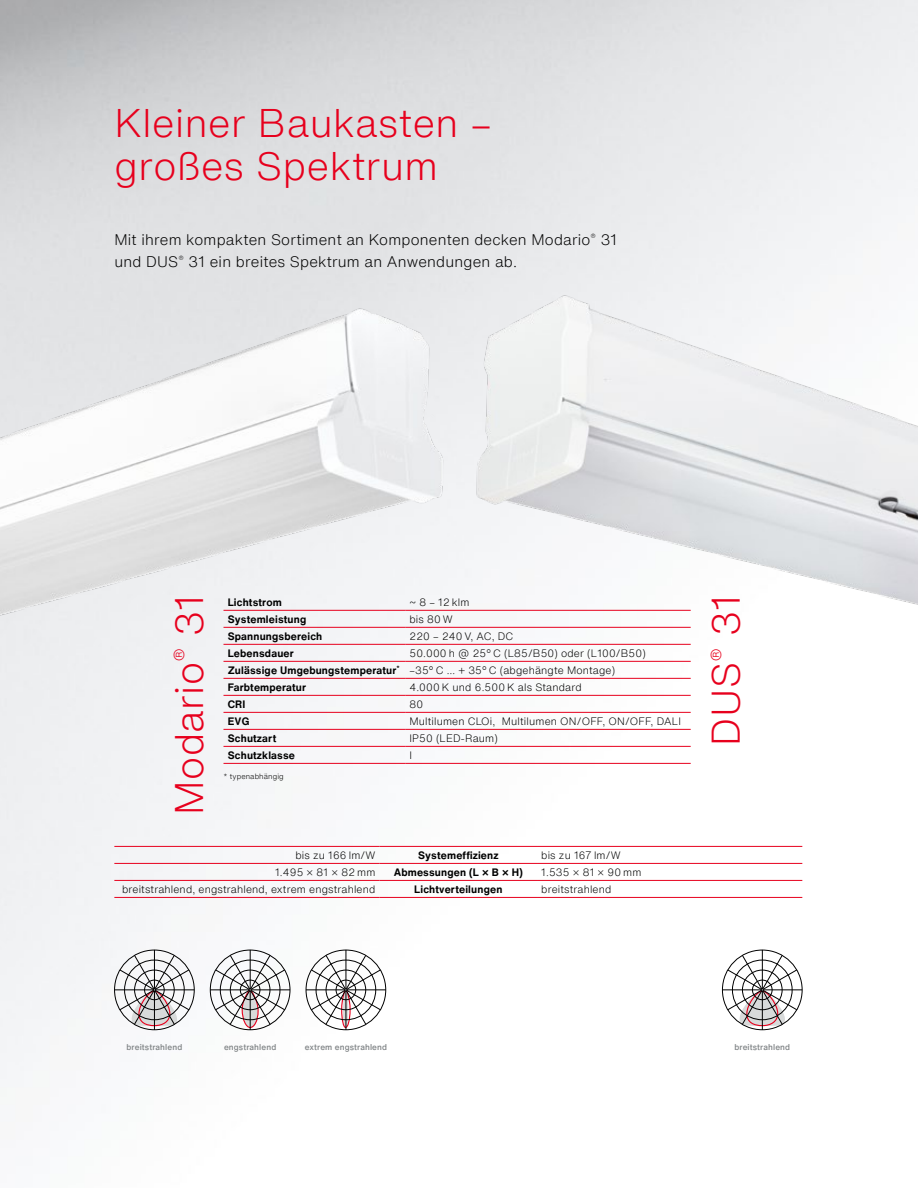
<style>
.page{position:relative;width:918px;height:1188px;background:#fff}
.page>*{position:absolute;margin:0;border:0;box-sizing:border-box;transform-origin:0 0}
.t1{font:300 39px/43.5px "Helvetica Now Text";letter-spacing:.015em;color:#e7001d}
.t2{font:300 15px/21.8px "Helvetica Now Text";letter-spacing:.015em;color:#000}
.t3{font:300 10.5px/17px "Helvetica Now Text";letter-spacing:.015em;color:#000}
.t4{font:700 10.5px "Helvetica Now Text";letter-spacing:.015em;color:#000}
.t5{font:500 8.25px "Helvetica Now Text";letter-spacing:.015em;color:#828688}
.t6{font:300 7.5px "Helvetica Now Text";letter-spacing:.015em;color:#000}
.s1{font-weight:700}
</style>
<div class="page">
<img style="left:0;top:0;width:918px;height:1079px">
<img style="left:0;top:272px;width:918px;height:403px">
<hr style="left:154px;top:950px;width:1px;height:80px;background:#000">
<hr style="left:114px;top:990px;width:80px;height:1px;background:#000">
<div style="left:114px;top:950px;width:80px;height:80px;border:1px solid #000;border-radius:50%"></div>
<svg style="left:119px;top:955px;width:71px;height:72px"></svg>
<hr style="left:762px;top:950px;width:1px;height:80px;background:#000">
<hr style="left:722px;top:990px;width:80px;height:1px;background:#000">
<div style="left:722px;top:950px;width:80px;height:80px;border:1px solid #000;border-radius:50%"></div>
<svg style="left:727px;top:955px;width:70px;height:72px"></svg>
<hr style="left:250px;top:950px;width:1px;height:80px;background:#000">
<hr style="left:210px;top:990px;width:80px;height:1px;background:#000">
<svg style="left:215px;top:955px;width:70px;height:74px"></svg>
<hr style="left:346px;top:950px;width:1px;height:80px;background:#000">
<hr style="left:306px;top:990px;width:80px;height:1px;background:#000">
<svg style="left:311px;top:955px;width:70px;height:74px"></svg>
<hr style="left:224px;top:610px;width:181px;height:1px;background:#e7001d">
<hr style="left:405px;top:610px;width:286px;height:1px;background:#e7001d">
<hr style="left:224px;top:627px;width:181px;height:1px;background:#e7001d">
<hr style="left:405px;top:627px;width:286px;height:1px;background:#e7001d">
<hr style="left:224px;top:644px;width:181px;height:1px;background:#e7001d">
<hr style="left:405px;top:644px;width:286px;height:1px;background:#e7001d">
<hr style="left:224px;top:661px;width:181px;height:1px;background:#e7001d">
<hr style="left:405px;top:661px;width:286px;height:1px;background:#e7001d">
<hr style="left:224px;top:678px;width:181px;height:1px;background:#e7001d">
<hr style="left:405px;top:678px;width:286px;height:1px;background:#e7001d">
<hr style="left:224px;top:695px;width:181px;height:1px;background:#e7001d">
<hr style="left:405px;top:695px;width:286px;height:1px;background:#e7001d">
<hr style="left:224px;top:712px;width:181px;height:1px;background:#e7001d">
<hr style="left:405px;top:712px;width:286px;height:1px;background:#e7001d">
<hr style="left:224px;top:729px;width:181px;height:1px;background:#e7001d">
<hr style="left:405px;top:729px;width:286px;height:1px;background:#e7001d">
<hr style="left:224px;top:746px;width:181px;height:1px;background:#e7001d">
<hr style="left:405px;top:746px;width:286px;height:1px;background:#e7001d">
<hr style="left:224px;top:763px;width:181px;height:1px;background:#e7001d">
<hr style="left:405px;top:763px;width:286px;height:1px;background:#e7001d">
<hr style="left:114px;top:846px;width:266px;height:1px;background:#e7001d">
<hr style="left:380px;top:846px;width:157px;height:1px;background:#e7001d">
<hr style="left:537px;top:846px;width:265px;height:1px;background:#e7001d">
<hr style="left:114px;top:863px;width:266px;height:1px;background:#e7001d">
<hr style="left:380px;top:863px;width:157px;height:1px;background:#e7001d">
<hr style="left:537px;top:863px;width:265px;height:1px;background:#e7001d">
<hr style="left:114px;top:880px;width:266px;height:1px;background:#e7001d">
<hr style="left:380px;top:880px;width:157px;height:1px;background:#e7001d">
<hr style="left:537px;top:880px;width:265px;height:1px;background:#e7001d">
<hr style="left:114px;top:897px;width:266px;height:1px;background:#e7001d">
<hr style="left:380px;top:897px;width:157px;height:1px;background:#e7001d">
<hr style="left:537px;top:897px;width:265px;height:1px;background:#e7001d">
<h1 class="t1" style="left:114px;top:100px;width:379px">Kleiner Baukasten – großes Spektrum</h1>
<h2 class="t2" style="left:114px;top:229px;width:504px">Mit ihrem kompakten Sortiment an Komponenten decken Modario<sup>®</sup> 31 und DUS<sup>®</sup> 31 ein breites Spektrum an Anwendungen ab.</h2>
<p class="t4" style="left:228px;top:594px;width:56px">Lichtstrom</p>
<p class="t3" style="left:409px;top:593px;width:62px">~ 8 – 12 klm</p>
<p class="t4" style="left:228px;top:611px;width:80px">Systemleistung</p>
<p class="t3" style="left:409px;top:610px;width:45px">bis 80 W</p>
<p class="t4" style="left:228px;top:628px;width:96px">Spannungsbereich</p>
<p class="t3" style="left:409px;top:627px;width:105px">220 – 240 V, AC, DC</p>
<p class="t4" style="left:228px;top:645px;width:68px">Lebensdauer</p>
<h1 class="t1" style="left:166px;top:815px;width:223px;rotate:-90deg">Modario<sup>®</sup> 31</h1>
<h1 class="t1" style="left:703px;top:746px;width:154px;rotate:-90deg">DUS<sup>®</sup> 31</h1>
<p class="t3" style="left:228px;top:644px;width:420px;text-indent:182px">50.000 h @ 25° C (L85/B50) oder (L100/B50)<br><span class="s1">Zulässige Umgebungstemperatur</span><sup>*</sup> –35° C … + 35° C (abgehängte Montage)<br><span class="s1">Farbtemperatur</span></p>
<p class="t3" style="left:409px;top:678px;width:174px">4.000 K und 6.500 K als Standard</p>
<p class="t4" style="left:228px;top:696px;width:19px">CRI</p>
<p class="t3" style="left:409px;top:695px;width:15px">80</p>
<p class="t4" style="left:228px;top:713px;width:23px">EVG</p>
<p class="t3" style="left:409px;top:712px;width:273px">Multilumen CLOi, Multilumen ON/OFF, ON/OFF, DALI</p>
<p class="t4" style="left:228px;top:730px;width:50px">Schutzart</p>
<p class="t3" style="left:409px;top:729px;width:90px">IP50 (LED-Raum)</p>
<p class="t4" style="left:228px;top:747px;width:69px">Schutzklasse</p>
<p class="t3" style="left:409px;top:746px;width:4px">I</p>
<p class="t6" style="left:224px;top:770px;width:62px">* typenabhängig</p>
<p class="t3" style="left:295px;top:846px;width:82px">bis zu 166 lm/W</p>
<p class="t4" style="left:418px;top:847px;width:82px">Systemeffizienz</p>
<p class="t3" style="left:541px;top:846px;width:81px">bis zu 167 lm/W</p>
<p class="t3" style="left:275px;top:863px;width:102px">1.495 × 81 × 82 mm</p>
<p class="t4" style="left:394px;top:864px;width:131px">Abmessungen (L × B × H)</p>
<p class="t3" style="left:541px;top:863px;width:102px">1.535 × 81 × 90 mm</p>
<p class="t3" style="left:122px;top:880px;width:255px">breitstrahlend, engstrahlend, extrem engstrahlend</p>
<p class="t4" style="left:414px;top:881px;width:90px">Lichtverteilungen</p>
<p class="t3" style="left:541px;top:880px;width:72px">breitstrahlend</p>
<p class="t5" style="left:127px;top:1041px;width:57px">breitstrahlend</p>
<p class="t5" style="left:224px;top:1041px;width:54px">engstrahlend</p>
<p class="t5" style="left:305px;top:1041px;width:84px">extrem engstrahlend</p>
<p class="t5" style="left:734px;top:1041px;width:57px">breitstrahlend</p>
</div>
